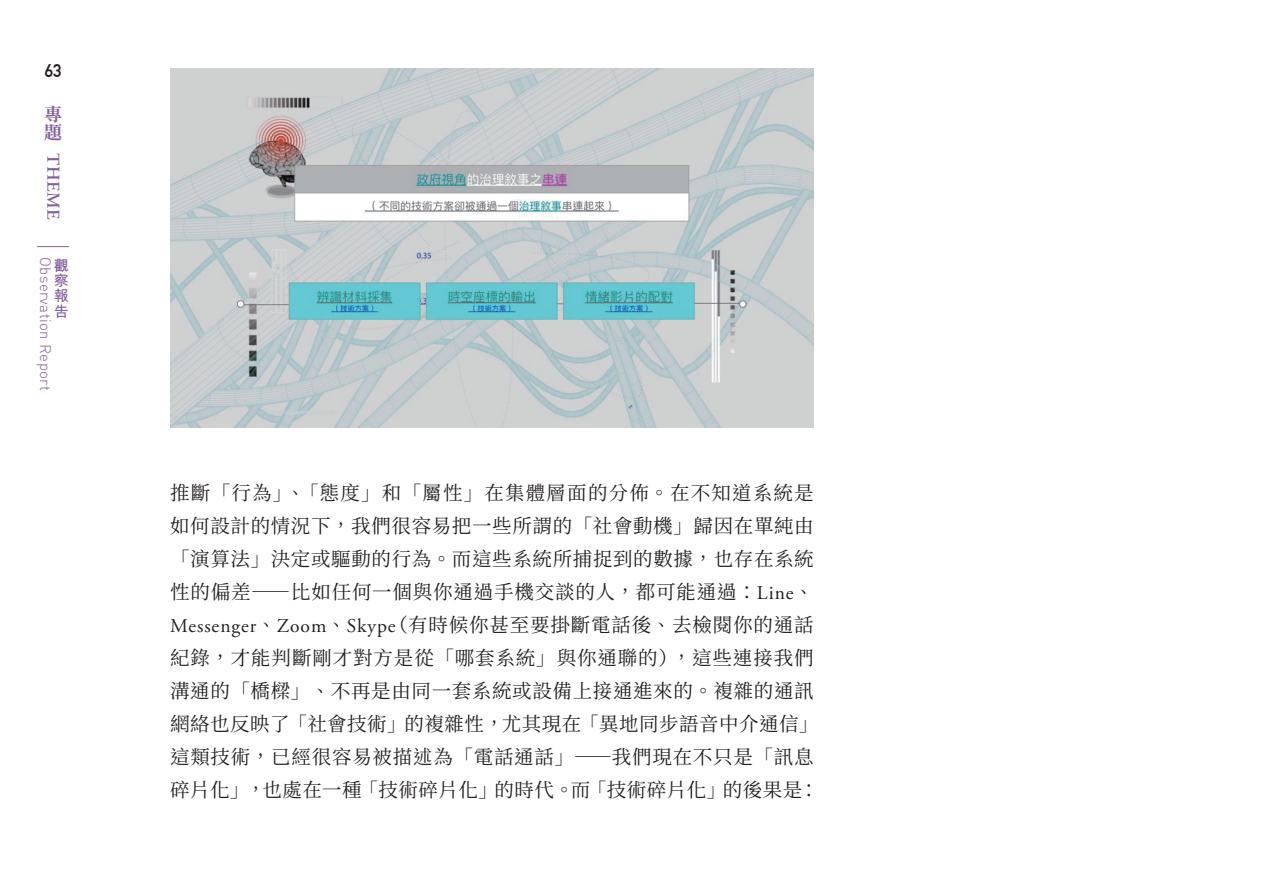
<style>
.page{position:relative;width:1263px;height:893px;background:#fff}
.page>*{position:absolute;margin:0;border:0;box-sizing:border-box;transform-origin:0 0}
.t1{font:19.5px/33px "Source Han Serif TC";letter-spacing:.035em;color:#231f20}
.t2{font:600 18px "Adobe Garamond Pro";letter-spacing:.025em;color:#825f9c}
.t3{font:700 18px "DIN Alternate";color:#231f20}
.t4{font:700 18px/18.5px "Source Han Serif TC";color:#825f9c}
.t5{font:15px "DIN Light Alternate";letter-spacing:.025em;color:#825f9c}
.t6{font:700 15px/15.3px "M Hei HK";color:#825f9c;text-align:justify}
.s1{font-family:"Adobe Garamond Pro"}
</style>
<div class="page">
<img style="left:170px;top:68px;width:644px;height:359px">
<hr style="left:37px;top:246px;width:32px;height:1px;background:#825f9c">
<p class="t3" style="left:44px;top:57px;width:19px">63</p>
<p class="t4" style="left:44px;top:105px;width:21px">專題</p>
<p class="t2" style="left:63px;top:153px;width:68px;rotate:90deg">THEME</p>
<p class="t5" style="left:55px;top:257px;width:135px;rotate:90deg">Observation Report</p>
<p class="t6" style="left:54px;top:256px;width:16px">觀察報告</p>
<p class="t1" style="left:170px;top:477px;width:650px">推斷「行為」、「態度」和「屬性」在集體層面的分佈。在不知道系統是如何設計的情況下，我們很容易把一些所謂的「社會動機」歸因在單純由「演算法」決定或驅動的行為。而這些系統所捕捉到的數據，也存在系統性的偏差⸺比如任何一個與你通過手機交談的人，都可能通過：<span class="s1">Line</span>、<span class="s1">Messenger</span>、<span class="s1">Zoom</span>、<span class="s1">Skype</span>（有時候你甚至要掛斷電話後、去檢閱你的通話紀錄，才能判斷剛才對方是從「哪套系統」與你通聯的），這些連接我們溝通的「橋樑」、不再是由同一套系統或設備上接通進來的。複雜的通訊網絡也反映了「社會技術」的複雜性，尤其現在「異地同步語音中介通信」這類技術，已經很容易被描述為「電話通話」―我們現在不只是「訊息碎片化」，也處在一種「技術碎片化」的時代。而「技術碎片化」的後果是：</p>
</div>
